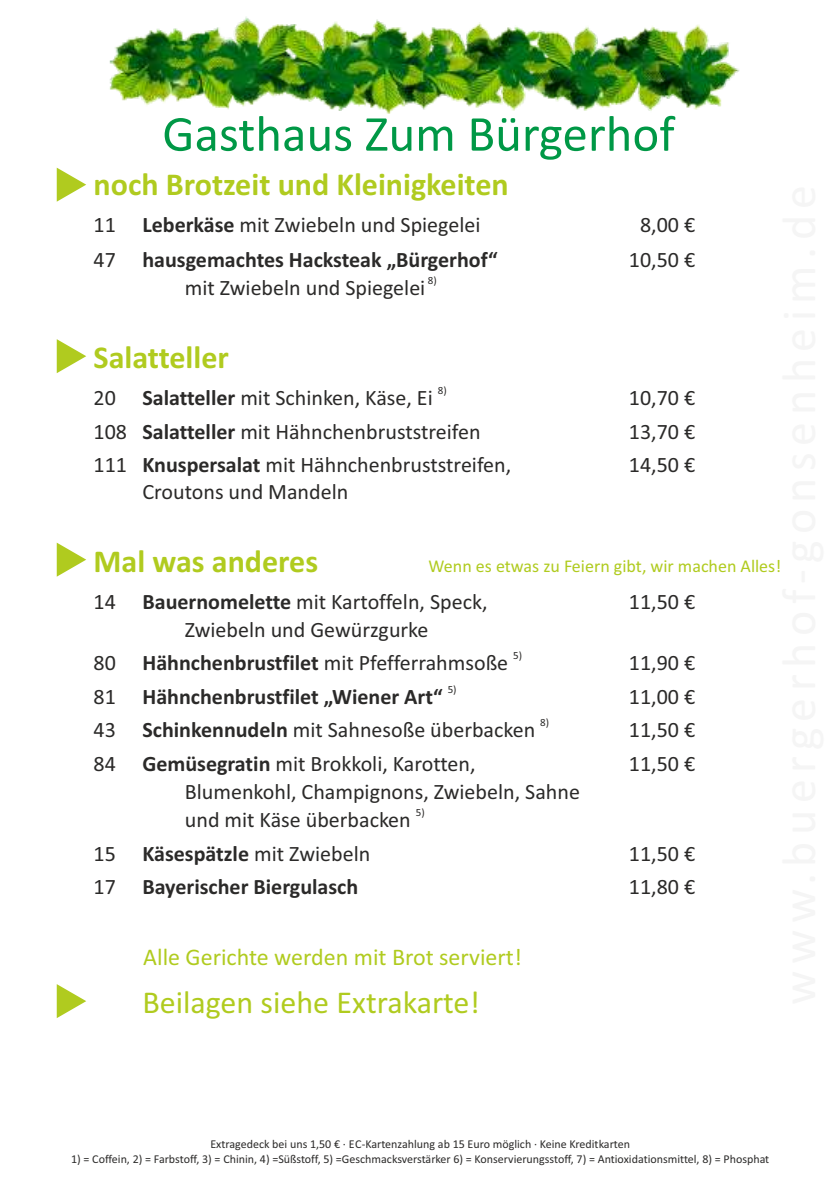
<style>
.page{position:relative;width:840px;height:1191px;background:#fff}
.page>*{position:absolute;margin:0;border:0;box-sizing:border-box;transform-origin:0 0}
.t1{font:50.8px "Calibri";color:#009846}
.t2{font:700 32px "Calibri";color:#b0cb1f}
.t3{font:32px "Calibri";color:#b0cb1f}
.t4{font:24px "Calibri";color:#b0cb1f}
.t5{font:22px/33.6px "Calibri";color:#2b2a29}
.t6{font:700 22px "Calibri";color:#2b2a29}
.t7{font:18px "Calibri";color:#b0cb1f}
.t8{font:12px "Calibri";color:#2b2a29}
.t9{font:11px "Calibri";color:#2b2a29}
.s1{font-weight:700}
.s2{font-weight:400}
</style>
<div class="page">
<svg style="left:57px;top:339px;width:29px;height:34px"></svg>
<img style="left:109px;top:17px;width:631px;height:97px">
<svg style="left:57px;top:543px;width:29px;height:33px"></svg>
<svg style="left:57px;top:168px;width:29px;height:34px"></svg>
<svg style="left:57px;top:984px;width:29px;height:34px"></svg>
<h1 class="t1" style="left:162px;top:112px;width:513px">Gasthaus Zum Bürgerhof</h1>
<h2 class="t2" style="left:94px;top:171px;width:416px">noch Brotzeit und Kleinigkeiten</h2>
<p class="t5" style="left:94px;top:209px;width:388px">11 <span class="s1">Leberkäse</span> mit Zwiebeln und Spiegelei</p>
<p class="t5" style="left:639px;top:209px;width:57px">8,00 €</p>
<p class="t6" style="left:94px;top:251px;width:405px"><span class="s2">47</span> hausgemachtes Hacksteak „Bürgerhof“</p>
<p class="t5" style="left:628px;top:245px;width:68px">10,50 €</p>
<p class="t9" style="left:427px;top:276px;width:10px">8)</p>
<p class="t5" style="left:185px;top:273px;width:242px">mit Zwiebeln und Spiegelei</p>
<h2 class="t2" style="left:94px;top:344px;width:137px">Salatteller</h2>
<p class="t9" style="left:437px;top:386px;width:10px">8)</p>
<p class="t5" style="left:94px;top:383px;width:340px">20 <span class="s1">Salatteller</span> mit Schinken, Käse, Ei</p>
<p class="t5" style="left:628px;top:383px;width:68px">10,70 €</p>
<p class="t5" style="left:94px;top:416px;width:388px">108 <span class="s1">Salatteller</span> mit Hähnchenbruststreifen</p>
<p class="t5" style="left:628px;top:416px;width:68px">13,70 €</p>
<p class="t5" style="left:94px;top:450px;width:419px">111 <span class="s1">Knuspersalat</span> mit Hähnchenbruststreifen,</p>
<p class="t5" style="left:628px;top:450px;width:68px">14,50 €</p>
<p class="t5" style="left:142px;top:477px;width:207px">Croutons und Mandeln</p>
<h2 class="t2" style="left:94px;top:548px;width:226px">Mal was anderes</h2>
<p class="t7" style="left:428px;top:558px;width:354px">Wenn es etwas zu Feiern gibt, wir machen Alles!</p>
<p class="t5" style="left:94px;top:586px;width:395px">14 <span class="s1">Bauernomelette</span> mit Kartoffeln, Speck,</p>
<p class="t5" style="left:628px;top:586px;width:68px">11,50 €</p>
<p class="t5" style="left:185px;top:614px;width:245px">Zwiebeln und Gewürzgurke</p>
<p class="t9" style="left:513px;top:651px;width:10px">5)</p>
<p class="t5" style="left:94px;top:648px;width:416px">80 <span class="s1">Hähnchenbrustfilet</span> mit Pfefferrahmsoße</p>
<p class="t5" style="left:628px;top:648px;width:68px">11,90 €</p>
<p class="t9" style="left:447px;top:684px;width:10px">5)</p>
<p class="t6" style="left:94px;top:687px;width:350px"><span class="s2">81</span> Hähnchenbrustfilet „Wiener Art“</p>
<p class="t5" style="left:628px;top:681px;width:68px">11,00 €</p>
<p class="t9" style="left:540px;top:718px;width:10px">8)</p>
<p class="t5" style="left:94px;top:715px;width:443px">43 <span class="s1">Schinkennudeln</span> mit Sahnesoße überbacken</p>
<p class="t5" style="left:628px;top:715px;width:68px">11,50 €</p>
<p class="t5" style="left:94px;top:748px;width:383px">84 <span class="s1">Gemüsegratin</span> mit Brokkoli, Karotten,</p>
<p class="t5" style="left:628px;top:748px;width:68px">11,50 €</p>
<p class="t5" style="left:185px;top:776px;width:396px">Blumenkohl, Champignons, Zwiebeln, Sahne</p>
<p class="t9" style="left:415px;top:808px;width:10px">5)</p>
<p class="t5" style="left:94px;top:804px;width:318px;text-indent:91px">und mit Käse überbacken<br>15 <span class="s1">Käsespätzle</span> mit Zwiebeln</p>
<p class="t5" style="left:628px;top:838px;width:68px">11,50 €</p>
<p class="t6" style="left:94px;top:877px;width:266px"><span class="s2">17</span> Bayerischer Biergulasch</p>
<p class="t5" style="left:628px;top:872px;width:68px">11,80 €</p>
<p class="t4" style="left:143px;top:947px;width:380px">Alle Gerichte werden mit Brot serviert!</p>
<h2 class="t3" style="left:142px;top:989px;width:339px">Beilagen siehe Extrakarte!</h2>
<p class="t8" style="left:210px;top:1139px;width:421px">Extragedeck bei uns 1,50 € · EC-Kartenzahlung ab 15 Euro möglich · Keine Kreditkarten</p>
<p class="t8" style="left:71px;top:1153px;width:699px">1) = Coffein, 2) = Farbstoff, 3) = Chinin, 4) =Süßstoff, 5) =Geschmacksverstärker 6) = Konservierungsstoff, 7) = Antioxidationsmittel, 8) = Phosphat</p>
</div>
